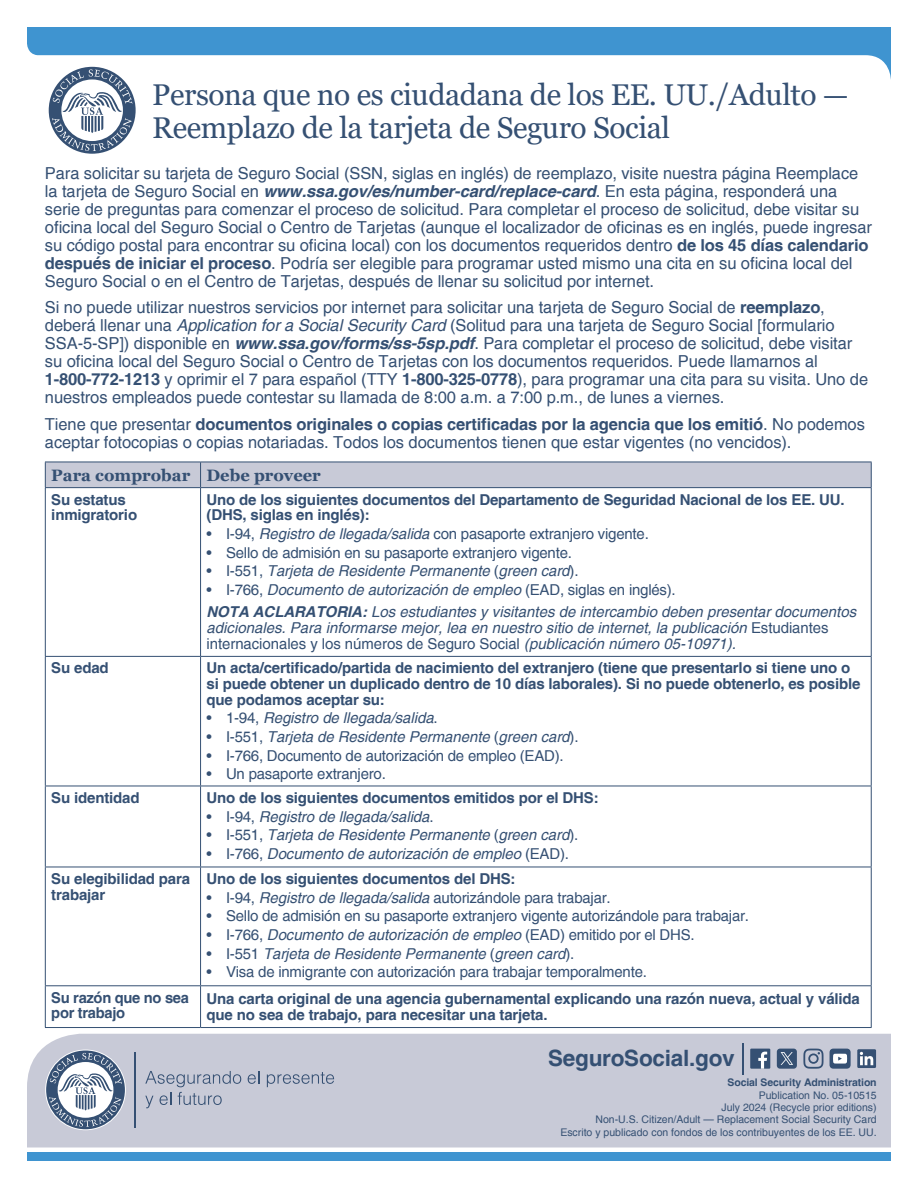
<style>
.page{position:relative;width:918px;height:1188px;background:#fff}
.page>*{position:absolute;margin:0;border:0;box-sizing:border-box;transform-origin:0 0}
.t1{font:30px/33px "Georgia";letter-spacing:-.015em;color:#355073}
.t2{font:700 22.5px "Helvetica";letter-spacing:-.01em;color:#355073}
.t3{font:16.5px/18px "Helvetica";letter-spacing:-.005em;color:#355073}
.t4{font:700 16.5px "Georgia";color:#355073}
.t5{font:italic 15px/15.8px "Helvetica";letter-spacing:-.005em;color:#355073}
.t6{font:700 15px/15.8px "Helvetica";letter-spacing:-.01em;color:#355073}
.t7{font:15px "Helvetica";letter-spacing:-.015em;color:#355073}
.t8{font:10.5px "Helvetica";color:#355073}
.t9{font:700 10.5px "Helvetica";letter-spacing:-.01em;color:#355073}
.s1{font-weight:700;font-style:italic}
.s2{font-weight:700}
.s3{font-style:italic}
.s4{font-style:normal}
</style>
<div class="page">
<div style="left:27px;top:1034px;width:864px;height:113px;background:#c8cad7"></div>
<svg style="left:49px;top:67px;width:87px;height:87px"></svg>
<svg style="left:52px;top:81px;width:80px;height:70px"></svg>
<hr style="left:45px;top:488px;width:1px;height:168px;background:#355073">
<hr style="left:200px;top:488px;width:1px;height:168px;background:#355073">
<hr style="left:871px;top:488px;width:1px;height:168px;background:#355073">
<hr style="left:45px;top:656px;width:156px;height:1px;background:#355073">
<hr style="left:45px;top:657px;width:1px;height:129px;background:#355073">
<hr style="left:201px;top:656px;width:671px;height:1px;background:#355073">
<hr style="left:200px;top:657px;width:1px;height:129px;background:#355073">
<hr style="left:871px;top:657px;width:1px;height:129px;background:#355073">
<hr style="left:45px;top:786px;width:156px;height:1px;background:#355073">
<hr style="left:45px;top:786px;width:1px;height:81px;background:#355073">
<hr style="left:201px;top:786px;width:671px;height:1px;background:#355073">
<hr style="left:200px;top:786px;width:1px;height:81px;background:#355073">
<hr style="left:871px;top:786px;width:1px;height:81px;background:#355073">
<div style="left:45px;top:462px;width:827px;height:25px;background:#c8cad7"></div>
<hr style="left:45px;top:487px;width:156px;height:1px;background:#355073">
<hr style="left:201px;top:487px;width:671px;height:1px;background:#355073">
<hr style="left:45px;top:867px;width:156px;height:1px;background:#355073">
<hr style="left:45px;top:867px;width:1px;height:118px;background:#355073">
<hr style="left:201px;top:867px;width:671px;height:1px;background:#355073">
<hr style="left:200px;top:867px;width:1px;height:118px;background:#355073">
<hr style="left:871px;top:867px;width:1px;height:118px;background:#355073">
<hr style="left:45px;top:985px;width:156px;height:1px;background:#355073">
<hr style="left:45px;top:986px;width:1px;height:41px;background:#355073">
<hr style="left:201px;top:985px;width:671px;height:1px;background:#355073">
<hr style="left:200px;top:986px;width:1px;height:41px;background:#355073">
<hr style="left:871px;top:986px;width:1px;height:41px;background:#355073">
<hr style="left:45px;top:1027px;width:156px;height:1px;background:#355073">
<hr style="left:201px;top:1027px;width:671px;height:1px;background:#355073">
<svg style="left:27px;top:27px;width:864px;height:54px;fill:#3f94d0"></svg>
<div style="left:27px;top:1153px;width:864px;height:8px;background:#3f94d0"></div>
<div style="left:46px;top:1051px;width:79px;height:78px;background:#355073;border-radius:50%"></div>
<svg style="left:49px;top:1053px;width:73px;height:74px"></svg>
<hr style="left:135px;top:1052px;width:1px;height:76px;background:#355073">
<svg style="left:248px;top:1071px;width:11px;height:13px"></svg>
<svg style="left:267px;top:1072px;width:67px;height:15px"></svg>
<svg style="left:145px;top:1071px;width:96px;height:37px;background:#b3b9c9"></svg>
<hr style="left:742px;top:1043px;width:1px;height:32px;background:#355073">
<div style="left:750px;top:1049px;width:20px;height:20px;background:#355073"></div>
<svg style="left:758px;top:1052px;width:9px;height:17px"></svg>
<div style="left:777px;top:1049px;width:20px;height:20px;background:#355073;border-radius:3px"></div>
<svg style="left:781px;top:1052px;width:12px;height:13px"></svg>
<svg style="left:803px;top:1049px;width:21px;height:20px"></svg>
<svg style="left:830px;top:1049px;width:21px;height:20px"></svg>
<svg style="left:857px;top:1049px;width:19px;height:19px"></svg>
<h1 class="t1" style="left:152px;top:79px;width:698px">Persona que no es ciudadana de los EE. UU./Adulto —<br>Reemplazo de la tarjeta de Seguro Social</h1>
<h2 class="t3" style="left:45px;top:165px;width:829px">Para solicitar su tarjeta de Seguro Social (SSN, siglas en inglés) de reemplazo, visite nuestra página Reemplace la tarjeta de Seguro Social en <span class="s1">www.ssa.gov/es/number-card/replace-card</span>. En esta página, responderá una serie de preguntas para comenzar el proceso de solicitud. Para completar el proceso de solicitud, debe visitar su oficina local del Seguro Social o Centro de Tarjetas (aunque el localizador de oficinas es en inglés, puede ingresar su código postal para encontrar su oficina local) con los documentos requeridos dentro <span class="s2">de los 45 días calendario después de iniciar el proceso</span>. Podría ser elegible para programar usted mismo una cita en su oficina local del Seguro Social o en el Centro de Tarjetas, después de llenar su solicitud por internet.</h2>
<h2 class="t3" style="left:45px;top:299px;width:825px">Si no puede utilizar nuestros servicios por internet para solicitar una tarjeta de Seguro Social de <span class="s2">reemplazo</span>, deberá llenar una <span class="s3">Application for a Social Security Card</span> (Solitud para una tarjeta de Seguro Social [formulario SSA-5-SP]) disponible en <span class="s1">www.ssa.gov/forms/ss-5sp.pdf</span>. Para completar el proceso de solicitud, debe visitar su oficina local del Seguro Social o Centro de Tarjetas con los documentos requeridos. Puede llamarnos al <span class="s2">1-800-772-1213</span> y oprimir el 7 para español (TTY <span class="s2">1-800-325-0778</span>), para programar una cita para su visita. Uno de nuestros empleados puede contestar su llamada de 8:00 a.m. a 7:00 p.m., de lunes a viernes.</h2>
<h2 class="t3" style="left:45px;top:416px;width:822px">Tiene que presentar <span class="s2">documentos originales o copias certificadas por la agencia que los emitió</span>. No podemos aceptar fotocopias o copias notariadas. Todos los documentos tienen que estar vigentes (no vencidos).</h2>
<p class="t4" style="left:51px;top:465px;width:141px">Para comprobar</p>
<p class="t4" style="left:207px;top:465px;width:116px">Debe proveer</p>
<p class="t6" style="left:51px;top:492px;width:87px">Su estatus inmigratorio</p>
<p class="t6" style="left:207px;top:492px;width:640px">Uno de los siguientes documentos del Departamento de Seguridad Nacional de los EE. UU. (DHS, siglas en inglés):</p>
<p class="t7" style="left:207px;top:525px;width:444px">• I-94, <span class="s3">Registro de llegada/salida</span> con pasaporte extranjero vigente.</p>
<p class="t7" style="left:207px;top:544px;width:367px">• Sello de admisión en su pasaporte extranjero vigente.</p>
<p class="t5" style="left:207px;top:564px;width:373px"><span class="s4">• I-551,</span> Tarjeta de Residente Permanente <span class="s4">(</span>green card<span class="s4">).</span></p>
<p class="t5" style="left:207px;top:582px;width:471px"><span class="s4">• I-766,</span> Documento de autorización de empleo <span class="s4">(EAD, siglas en inglés).</span></p>
<h2 class="t5" style="left:207px;top:605px;width:651px"><span class="s2">NOTA ACLARATORIA:</span> Los estudiantes y visitantes de intercambio deben presentar documentos adicionales. Para informarse mejor, lea en nuestro sitio de internet, la publicación <span class="s4">Estudiantes internacionales y los números de Seguro Social</span> (publicación número 05-10971).</h2>
<p class="t6" style="left:51px;top:661px;width:59px">Su edad</p>
<p class="t6" style="left:207px;top:661px;width:655px">Un acta/certificado/partida de nacimiento del extranjero (tiene que presentarlo si tiene uno o si puede obtener un duplicado dentro de 10 días laborales). Si no puede obtenerlo, es posible que podamos aceptar su:</p>
<p class="t5" style="left:207px;top:711px;width:233px"><span class="s4">• 1-94,</span> Registro de llegada/salida<span class="s4">.</span></p>
<p class="t5" style="left:207px;top:730px;width:373px"><span class="s4">• I-551,</span> Tarjeta de Residente Permanente <span class="s4">(</span>green card<span class="s4">).</span></p>
<p class="t7" style="left:207px;top:747px;width:359px">• I-766, Documento de autorización de empleo (EAD).</p>
<p class="t7" style="left:207px;top:765px;width:181px">• Un pasaporte extranjero.</p>
<p class="t6" style="left:51px;top:790px;width:90px">Su identidad</p>
<p class="t6" style="left:207px;top:790px;width:394px">Uno de los siguientes documentos emitidos por el DHS:</p>
<p class="t5" style="left:207px;top:809px;width:229px"><span class="s4">• I-94,</span> Registro de llegada/salida<span class="s4">.</span></p>
<p class="t5" style="left:207px;top:828px;width:373px"><span class="s4">• I-551,</span> Tarjeta de Residente Permanente <span class="s4">(</span>green card<span class="s4">).</span></p>
<p class="t5" style="left:207px;top:846px;width:364px"><span class="s4">• I-766,</span> Documento de autorización de empleo <span class="s4">(EAD).</span></p>
<p class="t6" style="left:51px;top:871px;width:140px">Su elegibilidad para trabajar</p>
<p class="t6" style="left:207px;top:871px;width:311px">Uno de los siguientes documentos del DHS:</p>
<p class="t7" style="left:207px;top:889px;width:406px">• I-94, <span class="s3">Registro de llegada/salida</span> autorizándole para trabajar.</p>
<p class="t7" style="left:207px;top:907px;width:544px">• Sello de admisión en su pasaporte extranjero vigente autorizándole para trabajar.</p>
<p class="t5" style="left:207px;top:927px;width:490px"><span class="s4">• I-766,</span> Documento de autorización de empleo <span class="s4">(EAD) emitido por el DHS.</span></p>
<p class="t5" style="left:207px;top:946px;width:369px"><span class="s4">• I-551</span> Tarjeta de Residente Permanente <span class="s4">(</span>green card<span class="s4">).</span></p>
<p class="t7" style="left:207px;top:963px;width:442px">• Visa de inmigrante con autorización para trabajar temporalmente.</p>
<p class="t6" style="left:51px;top:990px;width:139px">Su razón que no sea por trabajo</p>
<p class="t6" style="left:207px;top:992px;width:655px">Una carta original de una agencia gubernamental explicando una razón nueva, actual y válida que no sea de trabajo, para necesitar una tarjeta.</p>
<p class="t2" style="left:548px;top:1044px;width:188px">SeguroSocial.gov</p>
<p class="t9" style="left:727px;top:1076px;width:151px">Social Security Administration</p>
<p class="t8" style="left:759px;top:1089px;width:119px">Publication No. 05-10515</p>
<p class="t8" style="left:721px;top:1101px;width:157px">July 2024 (Recycle prior editions)</p>
<p class="t8" style="left:595px;top:1114px;width:283px">Non-U.S. Citizen/Adult — Replacement Social Security Card</p>
<p class="t8" style="left:560px;top:1126px;width:318px">Escrito y publicado con fondos de los contribuyentes de los EE. UU.</p>
</div>
